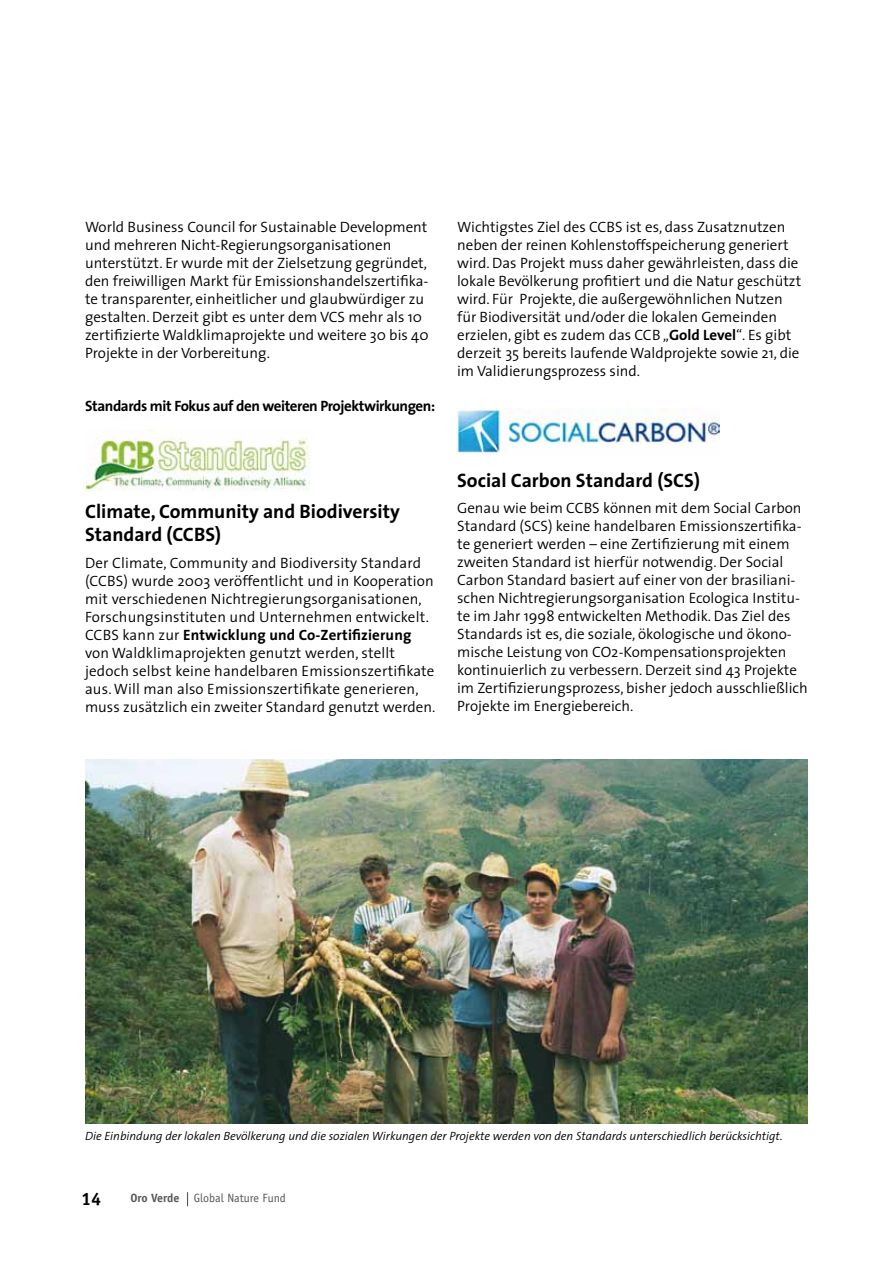
<style>
.page{position:relative;width:893px;height:1263px;background:#fff}
.page>*{position:absolute;margin:0;border:0;box-sizing:border-box;transform-origin:0 0}
.t1{font:700 19.5px/23.4px "The Sans";color:#000}
.t2{font:700 18px "Officina Sans";color:#000}
.t3{font:300 15px/18px "The Sans";color:#000}
.t4{font:700 15px "The Sans";letter-spacing:-.025em;color:#000}
.t5{font:italic 300 12px "The Sans";color:#000}
.t6{font:12px "Officina Sans";color:#58585a}
.s1{font-weight:700}
</style>
<div class="page">
<svg style="left:187px;top:1192px;width:1px;height:14px"></svg>
<img style="left:456px;top:408px;width:263px;height:47px">
<img style="left:86px;top:430px;width:223px;height:62px">
<img style="left:85px;top:759px;width:723px;height:364px">
<p class="t3" style="left:85px;top:218px;width:345px">World Business Council for Sustainable Development und mehreren Nicht-Regierungsorganisationen unterstützt. Er wurde mit der Zielsetzung gegründet, den freiwilligen Markt für Emissionshandelszertifika&shy;te transparenter, einheitlicher und glaubwürdiger zu gestalten. Derzeit gibt es unter dem VCS mehr als 10 zertifizierte Waldklimaprojekte und weitere 30 bis 40<br>Projekte in der Vorbereitung.</p>
<p class="t4" style="left:85px;top:397px;width:352px">Standards mit Fokus auf den weiteren Projektwirkungen:</p>
<p class="t3" style="left:457px;top:218px;width:346px">Wichtigstes Ziel des CCBS ist es, dass Zusatznutzen neben der reinen Kohlenstoffspeicherung generiert wird. Das Projekt muss daher gewährleisten, dass die lokale Bevölkerung profitiert und die Natur geschützt wird. Für Projekte, die außergewöhnlichen Nutzen für Biodiversität und/oder die lokalen Gemeinden erzielen, gibt es zudem das CCB „<span class="s1">Gold Level</span>“. Es gibt derzeit 35 bereits laufende Waldprojekte sowie 21, die im Validierungsprozess sind.</p>
<h1 class="t1" style="left:85px;top:499px;width:316px">Climate, Community and Biodiversity<br>Standard (CCBS)</h1>
<p class="t3" style="left:85px;top:554px;width:352px">Der Climate, Community and Biodiversity Standard (CCBS) wurde 2003 veröffentlicht und in Kooperation mit verschiedenen Nichtregierungsorganisationen, Forschungsinstituten und Unternehmen entwickelt.<br>CCBS kann zur <span class="s1">Entwicklung und Co-Zertifizierung </span>von Waldklimaprojekten genutzt werden, stellt jedoch selbst keine handelbaren Emissionszertifikate aus. Will man also Emissionszertifikate generieren, muss zusätzlich ein zweiter Standard genutzt werden.</p>
<h1 class="t1" style="left:457px;top:469px;width:244px">Social Carbon Standard (SCS)</h1>
<p class="t3" style="left:457px;top:499px;width:352px">Genau wie beim CCBS können mit dem Social Carbon Standard (SCS) keine handelbaren Emissionszertifika&shy;te generiert werden – eine Zertifizierung mit einem zweiten Standard ist hierfür notwendig. Der Social Carbon Standard basiert auf einer von der brasiliani&shy;schen Nichtregierungsorganisation Ecologica Institu&shy;te im Jahr 1998 entwickelten Methodik. Das Ziel des Standards ist es, die soziale, ökologische und ökono&shy;mische Leistung von CO2-Kompensationsprojekten kontinuierlich zu verbessern. Derzeit sind 43 Projekte im Zertifizierungsprozess, bisher jedoch ausschließlich Projekte im Energiebereich.</p>
<p class="t5" style="left:85px;top:1128px;width:699px">Die Einbindung der lokalen Bevölkerung und die sozialen Wirkungen der Projekte werden von den Standards unterschiedlich berücksichtigt.</p>
<p class="t2" style="left:81px;top:1187px;width:22px">14</p>
<p class="t6" style="left:130px;top:1191px;width:157px"><span class="s1">Oro Verde</span> Global Nature Fund</p>
</div>
